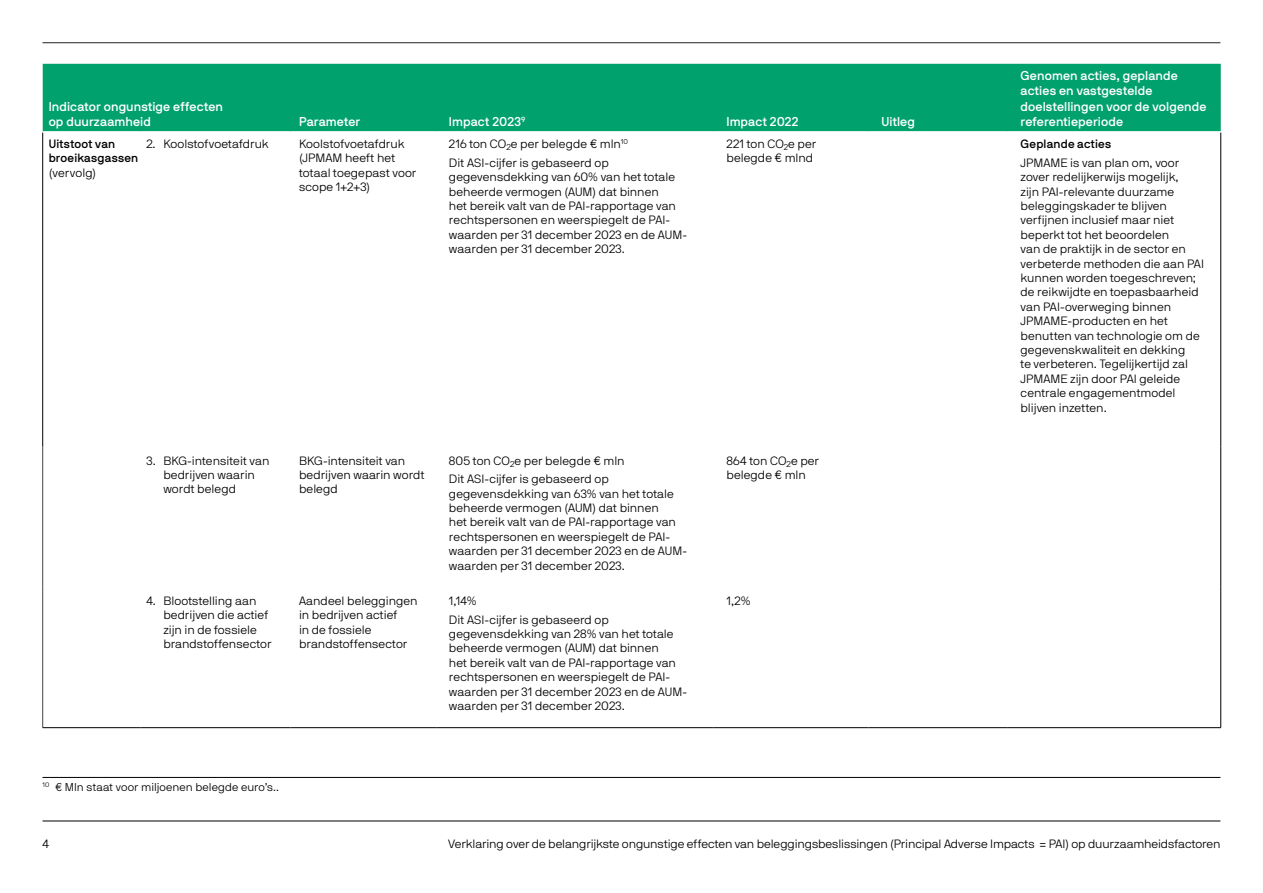
<style>
.page{position:relative;width:1263px;height:893px;background:#fff}
.page>*{position:absolute;margin:0;border:0;box-sizing:border-box;transform-origin:0 0}
.Name_-_8_10{font:12.75px/15.3px "JPMAM Pro Med";letter-spacing:.01em;color:#fff}
.Table_copy_-_8_10{font:12px/14.4px "JPMAM Pro Lig";letter-spacing:.005em;color:#000}
.Table_copy_-_8_10-2{font:12px/14.4px "JPMAM Pro Med";letter-spacing:.015em;color:#000}
.Source_no_Score_-_7_5_9{font:11.25px "JPMAM Pro Lig";letter-spacing:.005em;color:#000}
.s1{font-family:"JPMAM Pro Lig"}
</style>
<div class="page">
<hr style="left:43px;top:821px;width:1177px;height:1px;background:#000">
<hr style="left:43px;top:42px;width:1177px;height:1px;background:#231f20">
<div style="left:43px;top:64px;width:1178px;height:67px;background:#00a16d"></div>
<hr style="left:42px;top:446px;width:1px;height:141px;background:#40464b">
<hr style="left:42px;top:587px;width:1px;height:140px;background:#40464b">
<hr style="left:42px;top:133px;width:1px;height:313px;background:#000">
<hr style="left:1220px;top:133px;width:1px;height:313px;background:#000">
<hr style="left:1220px;top:446px;width:1px;height:141px;background:#000">
<hr style="left:1220px;top:587px;width:1px;height:140px;background:#000">
<hr style="left:43px;top:727px;width:97px;height:1px;background:#000">
<hr style="left:140px;top:727px;width:151px;height:1px;background:#000">
<hr style="left:291px;top:727px;width:145px;height:1px;background:#000">
<hr style="left:436px;top:727px;width:278px;height:1px;background:#000">
<hr style="left:714px;top:727px;width:154px;height:1px;background:#000">
<hr style="left:868px;top:727px;width:140px;height:1px;background:#000">
<hr style="left:1008px;top:727px;width:213px;height:1px;background:#000">
<hr style="left:43px;top:777px;width:1177px;height:1px;background:#000">
<p class="Name_-_8_10" style="left:49px;top:98px;width:176px">Indicator ongunstige effecten op duurzaamheid</p>
<p class="Name_-_8_10" style="left:299px;top:114px;width:63px">Parameter</p>
<p class="Name_-_8_10" style="left:449px;top:114px;width:78px">Impact 2023<sup>9</sup></p>
<p class="Name_-_8_10" style="left:726px;top:114px;width:74px">Impact 2022</p>
<p class="Name_-_8_10" style="left:881px;top:114px;width:35px">Uitleg</p>
<p class="Name_-_8_10" style="left:1020px;top:68px;width:187px">Genomen acties, geplande acties en vastgestelde doelstellingen voor de volgende referentieperiode</p>
<p class="Table_copy_-_8_10-2" style="left:49px;top:137px;width:91px">Uitstoot van broeikasgassen <span class="s1">(vervolg)</span></p>
<p class="Table_copy_-_8_10" style="left:146px;top:137px;width:124px">2. Koolstofvoetafdruk</p>
<p class="Table_copy_-_8_10" style="left:299px;top:137px;width:119px">Koolstofvoetafdruk (JPMAM heeft het totaal toegepast voor scope 1+2+3)</p>
<p class="Table_copy_-_8_10" style="left:449px;top:137px;width:180px">216 ton CO<sub>2</sub>e per belegde € mln<sup>10</sup></p>
<p class="Table_copy_-_8_10" style="left:449px;top:155px;width:240px">Dit ASI-cijfer is gebaseerd op gegevensdekking van 60% van het totale beheerde vermogen (AUM) dat binnen<br>het bereik valt van de PAI-rapportage van rechtspersonen en weerspiegelt de PAI&shy;waarden per 31 december 2023 en de AUM&shy;waarden per 31 december 2023.</p>
<p class="Table_copy_-_8_10" style="left:163px;top:453px;width:108px;text-indent:-17px">3. BKG-intensiteit van bedrijven waarin wordt belegd</p>
<p class="Table_copy_-_8_10" style="left:299px;top:453px;width:127px">BKG-intensiteit van bedrijven waarin wordt belegd</p>
<p class="Table_copy_-_8_10" style="left:449px;top:453px;width:177px">805 ton CO<sub>2</sub>e per belegde € mln</p>
<p class="Table_copy_-_8_10" style="left:449px;top:472px;width:240px">Dit ASI-cijfer is gebaseerd op gegevensdekking van 63% van het totale beheerde vermogen (AUM) dat binnen<br>het bereik valt van de PAI-rapportage van rechtspersonen en weerspiegelt de PAI&shy;waarden per 31 december 2023 en de AUM&shy;waarden per 31 december 2023.</p>
<p class="Table_copy_-_8_10" style="left:163px;top:593px;width:110px;text-indent:-17px">4. Blootstelling aan bedrijven die actief zijn in de fossiele brandstoffensector</p>
<p class="Table_copy_-_8_10" style="left:299px;top:593px;width:120px">Aandeel beleggingen in bedrijven actief<br>in de fossiele brandstoffensector</p>
<p class="Table_copy_-_8_10" style="left:449px;top:593px;width:29px">1,14%</p>
<p class="Table_copy_-_8_10" style="left:449px;top:612px;width:240px">Dit ASI-cijfer is gebaseerd op gegevensdekking van 28% van het totale beheerde vermogen (AUM) dat binnen<br>het bereik valt van de PAI-rapportage van rechtspersonen en weerspiegelt de PAI&shy;waarden per 31 december 2023 en de AUM&shy;waarden per 31 december 2023.</p>
<p class="Source_no_Score_-_7_5_9" style="left:43px;top:780px;width:238px"><sup>10</sup> € Mln staat voor miljoenen belegde euro’s..</p>
<p class="Table_copy_-_8_10" style="left:726px;top:137px;width:91px">221 ton CO<sub>2</sub>e per belegde € mlnd</p>
<p class="Table_copy_-_8_10-2" style="left:1020px;top:137px;width:92px">Geplande acties</p>
<p class="Table_copy_-_8_10" style="left:1020px;top:155px;width:185px">JPMAME is van plan om, voor zover redelijkerwijs mogelijk,<br>zijn PAI-relevante duurzame beleggingskader te blijven verfijnen inclusief maar niet beperkt tot het beoordelen<br>van de praktijk in de sector en verbeterde methoden die aan PAI kunnen worden toegeschreven; de reikwijdte en toepasbaarheid van PAI-overweging binnen<br>JPMAME-producten en het benutten van technologie om de gegevenskwaliteit en dekking<br>te verbeteren. Tegelijkertijd zal<br>JPMAME zijn door PAI geleide centrale engagementmodel blijven inzetten.</p>
<p class="Table_copy_-_8_10" style="left:726px;top:453px;width:94px">864 ton CO<sub>2</sub>e per belegde € mln</p>
<p class="Table_copy_-_8_10" style="left:726px;top:593px;width:26px">1,2%</p>
<p class="Table_copy_-_8_10" style="left:43px;top:837px;width:8px">4</p>
<p class="Table_copy_-_8_10" style="left:448px;top:837px;width:774px">Verklaring over de belangrijkste ongunstige effecten van beleggingsbeslissingen (Principal Adverse Impacts = PAI) op duurzaamheidsfactoren</p>
</div>
